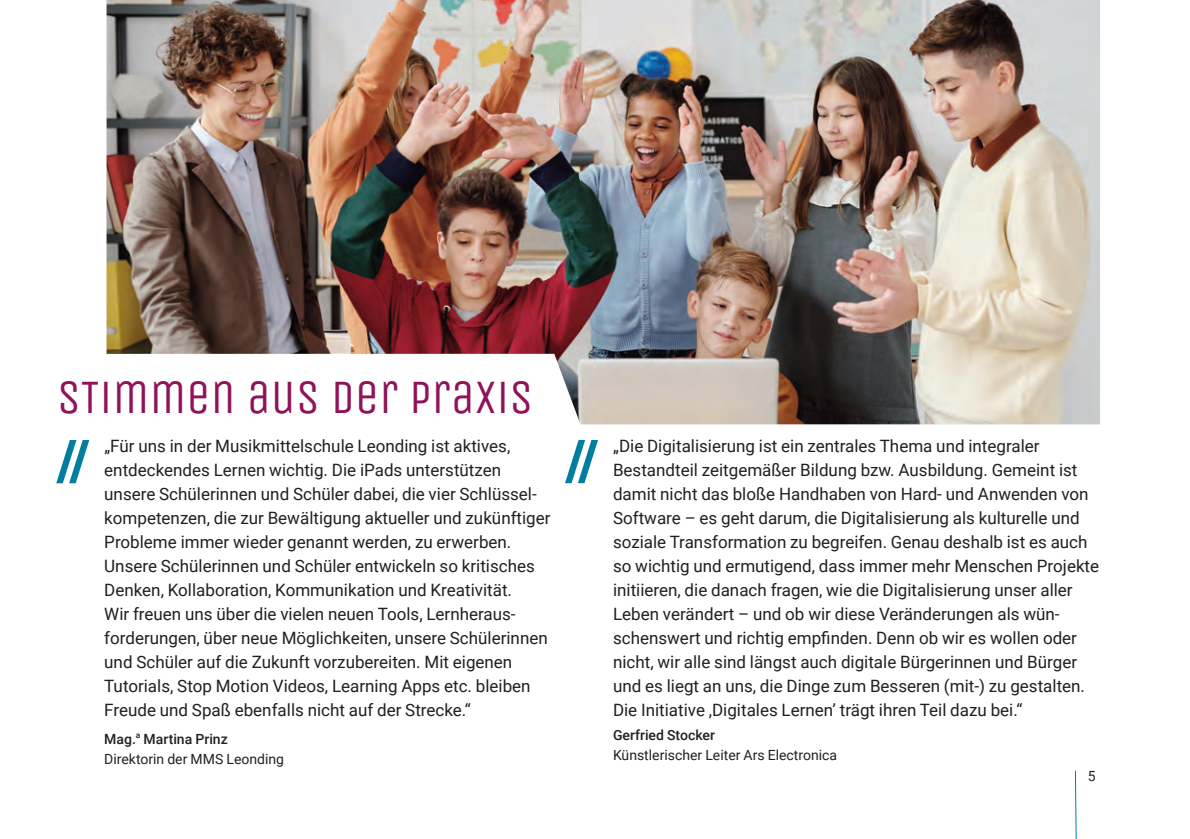
<style>
.page{position:relative;width:1190px;height:839px;background:#fff}
.page>*{position:absolute;margin:0;border:0;box-sizing:border-box;transform-origin:0 0}
.t1{font:900 56px "Roboto";color:#007ea0}
.t2{font:48px "Unica One";color:#901259}
.t3{font:17px/24px "Roboto";color:#231f20}
.t4{font:14px/20px "Roboto";color:#231f20}
.t5{font:500 14px "Roboto";color:#231f20}
.t6{font:500 8.4px "Roboto";color:#231f20}
.s1{font-weight:500}
</style>
<div class="page">
<img style="left:107px;top:0;width:993px;height:424px">
<svg style="left:1074px;top:770px;width:3px;height:68px"></svg>
<p class="t2" style="left:57px;top:368px;width:478px">STIMMEN AUS DER PRAXIS</p>
<p class="t1" style="left:57px;top:427px;width:34px">//</p>
<p class="t3" style="left:104px;top:434px;width:448px">„Für uns in der Musikmittelschule Leonding ist aktives, entdeckendes Lernen wichtig. Die iPads unterstützen unsere Schülerinnen und Schüler dabei, die vier Schlüssel&shy;kompetenzen, die zur Bewältigung aktueller und zukünftiger Probleme immer wieder genannt werden, zu erwerben.<br>Unsere Schülerinnen und Schüler entwickeln so kritisches Denken, Kollaboration, Kommunikation und Kreativität.<br>Wir freuen uns über die vielen neuen Tools, Lernheraus&shy;forderungen, über neue Möglichkeiten, unsere Schülerinnen und Schüler auf die Zukunft vorzubereiten. Mit eigenen Tutorials, Stop Motion Videos, Learning Apps etc. bleiben Freude und Spaß ebenfalls nicht auf der Strecke.“</p>
<p class="t5" style="left:104px;top:731px;width:33px">Mag.</p>
<p class="t6" style="left:136px;top:729px;width:6px">a</p>
<p class="t4" style="left:104px;top:729px;width:181px;text-indent:39px"><span class="s1">Martina Prinz<br></span>Direktorin der MMS Leonding</p>
<p class="t1" style="left:566px;top:427px;width:34px">//</p>
<p class="t3" style="left:613px;top:434px;width:488px">„Die Digitalisierung ist ein zentrales Thema und integraler Bestandteil zeitgemäßer Bildung bzw. Ausbildung. Gemeint ist damit nicht das bloße Handhaben von Hard- und Anwenden von Software – es geht darum, die Digitalisierung als kulturelle und soziale Transformation zu begreifen. Genau deshalb ist es auch so wichtig und ermutigend, dass immer mehr Menschen Projekte initiieren, die danach fragen, wie die Digitalisierung unser aller Leben verändert – und ob wir diese Veränderungen als wün&shy;schenswert und richtig empfinden. Denn ob wir es wollen oder nicht, wir alle sind längst auch digitale Bürgerinnen und Bürger und es liegt an uns, die Dinge zum Besseren (mit-) zu gestalten.<br>Die Initiative ,Digitales Lernen’ trägt ihren Teil dazu bei.“</p>
<p class="t4" style="left:613px;top:725px;width:226px"><span class="s1">Gerfried Stocker<br></span>Künstlerischer Leiter Ars Electronica</p>
<p class="t4" style="left:1087px;top:766px;width:9px">5</p>
</div>
